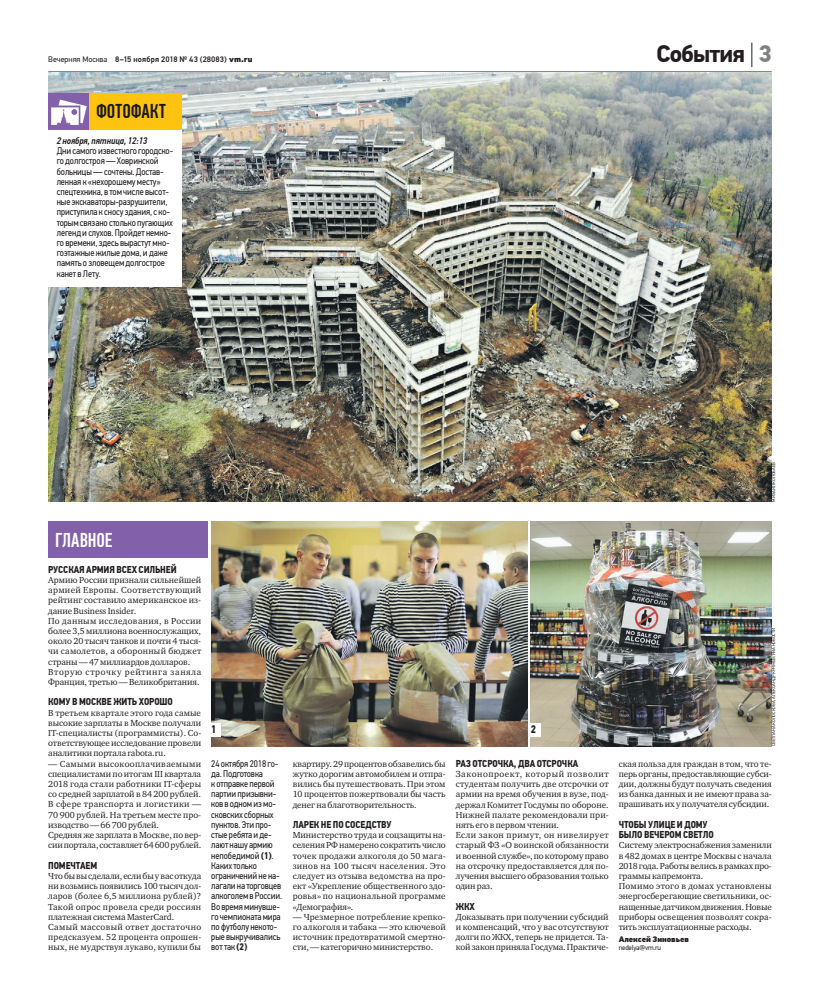
<style>
.page{position:relative;width:820px;height:993px;background:#fff}
.page>*{position:absolute;margin:0;border:0;box-sizing:border-box;transform-origin:0 0}
.t1{font:700 24px "PF Din Text Pro";letter-spacing:-.035em;color:#231f20}
.t2{font:500 20px "PF Din Text Comp Pro";letter-spacing:.005em;color:#1a181b}
.t3{font:500 20px "PF Din Text Comp Pro";letter-spacing:-.01em;color:#fff}
.t4{font:700 11px "PF Din Text Cond Pro";color:#231f20}
.t5{font:700 10px/10.2px "PF Din Text Cond Pro";letter-spacing:-.01em;color:#231f20}
.t6{font:9.6px/10.2px "PF Din Text Cond Pro";letter-spacing:-.01em;color:#231f20}
.t7{font:9px/10.2px "Charter ITC";color:#231f20;text-align:justify}
.t8{font:500 8px "PF Din Text Pro";letter-spacing:.02em;color:#231f20}
.t9{font:900 8px "PF Din Text Pro";letter-spacing:-.01em;color:#231f20}
.t10{font:7px "PF Din Text Pro";letter-spacing:-.025em;color:#231f20}
.t11{font:4.5px "PF Din Text Pro";color:#231f20}
.s1{font-weight:400}
.s2{font-weight:900}
.s3{color:#808285}
.s4{font-weight:500;font-style:italic}
.s5{font-weight:700}
</style>
<div class="page">
<svg style="left:751px;top:43px;width:1px;height:24px"></svg>
<img style="left:530px;top:521px;width:241px;height:225px">
<div style="left:527px;top:722px;width:13px;height:13px;background:#fff"></div>
<div style="left:48px;top:521px;width:160px;height:37px;background:#8361aa"></div>
<hr style="left:48px;top:71px;width:723px;height:1px;background:#231f20">
<img style="left:211px;top:521px;width:316px;height:224px">
<div style="left:207px;top:722px;width:13px;height:13px;background:#fff"></div>
<img style="left:48px;top:72px;width:723px;height:429px">
<div style="left:48px;top:125px;width:133px;height:162px;background:#fff"></div>
<div style="left:89px;top:93px;width:92px;height:36px;background:#fec210"></div>
<div style="left:48px;top:93px;width:41px;height:36px;background:#8361aa"></div>
<svg style="left:51px;top:100px;width:36px;height:25px"></svg>
<p class="t8" style="left:48px;top:54px;width:206px"><span class="s1">Вечерняя Москва</span> 8–15 ноября 2018 № 43 (28083) <span class="s2">vm.ru</span></p>
<p class="t1" style="left:656px;top:44px;width:117px">События <span class="s3">3</span></p>
<p class="t2" style="left:96px;top:103px;width:71px">ФОТОФАКТ</p>
<p class="t6" style="left:57px;top:136px;width:118px"><span class="s4">2 ноября, пятница, 12:13<br></span>Дни самого известного городско&shy;го долгостроя — Ховринской больницы — сочтены. Достав&shy;ленная к «нехорошемуместу» спецтехника, в томчисле высот&shy;ные экскаваторы-разрушители, приступила к сносуздания, с ко&shy;торымсвязано столько пугающих легенд и слухов. Пройдет немно&shy;го времени, здесь вырастутмно&shy;гоэтажныежилые дома, и даже память о зловещемдолгострое канет вЛету.</p>
<p class="t11" style="left:770px;top:501px;width:41px;rotate:-90deg">МИХАИЛКОЛОБАЕВ</p>
<p class="t3" style="left:55px;top:531px;width:59px">ГЛАВНОЕ</p>
<p class="t5" style="left:48px;top:564px;width:130px">РУССКАЯ АРМИЯ ВСЕХ СИЛЬНЕЙ</p>
<p class="t7" style="left:48px;top:575px;width:154px;text-align:left">Армию России признали сильнейшей армией Европы. Соответствующий рейтинг составило американское из&shy;дание Business Insider.<br>По данным исследования, в России более 3,5 миллиона военнослужащих, около 20 тысяч танков и почти 4 тыся&shy;чи самолетов, а оборонный бюджет страны — 47 миллиардов долларов.<br>Вторую строчку рейтинга заняла Франция, третью — Великобритания.</p>
<p class="t5" style="left:48px;top:696px;width:126px">КОМУ В МОСКВЕ ЖИТЬ ХОРОШО</p>
<p class="t7" style="left:48px;top:708px;width:154px">В третьем квартале этого года самые высокие зарплаты в Москве получали IT-специалисты (программисты). Со&shy;ответствующее исследование провели аналитики портала rabota.ru.</p>
<p class="t7" style="left:48px;top:759px;width:154px;text-align:left">— Cамыми высокооплачиваемыми специалистами по итогам III квартала 2018 года стали работники IT-сферы со средней зарплатой в 84 200 рублей.<br>В сфере транспорта и логистики — 70 900 рублей. На третьем месте про&shy;изводство — 66 700 рублей.<br>Средняя же зарплата в Москве, по вер&shy;сии портала, составляет 64 600 рублей.</p>
<p class="t5" style="left:48px;top:860px;width:50px">ПОМЕЧТАЕМ</p>
<p class="t7" style="left:48px;top:871px;width:154px;text-align:left">Что бы вы сделали, если бы у вас откуда ни возьмись появились 100 тысяч дол&shy;ларов (более 6,5 миллиона рублей)?<br>Такой опрос провела среди россиян платежная система MasterСard.<br>Самый массовый ответ достаточно предсказуем. 52 процента опрошен&shy;ных, не мудрствуя лукаво, купили бы</p>
<p class="t4" style="left:211px;top:722px;width:7px">1</p>
<p class="t6" style="left:211px;top:759px;width:72px">24 октября 2018 го&shy;да. Подготовка<br>к отправке первой партии призывни&shy;ков в одномизмо&shy;сковскихсборных пунктов. Эти про&shy;стые ребята и де&shy;лают нашу армию непобедимой <span class="s5">(1)</span>.<br>Какихтолько ограничений не на&shy;лагали на торговцев алкоголемв России.<br>Во времяминувше&shy;го чемпионатамира пофутболу некото&shy;рые выкручивались воттак <span class="s5">(2)</span></p>
<p class="t7" style="left:292px;top:759px;width:154px">квартиру. 29 процентов обзавелись бы жутко дорогим автомобилем и отпра&shy;вились бы путешествовать. При этом 10 процентов пожертвовали бы часть денег на благотворительность.</p>
<p class="t5" style="left:292px;top:819px;width:100px">ЛАРЕК НЕ ПО СОСЕДСТВУ</p>
<p class="t7" style="left:292px;top:830px;width:154px">Министерство труда и соцзащиты на&shy;селения РФ намерено сократить число точек продажи алкоголя до 50 мага&shy;зинов на 100 тысяч населения. Это следует из отзыва ведомства на про&shy;ект «Укрепление общественного здо&shy;ровья» по национальной программе «Демография».</p>
<p class="t7" style="left:292px;top:912px;width:154px">— Чрезмерное потребление крепко&shy;го алкоголя и табака — это ключевой источник предотвратимой смертно&shy;сти, — категорично министерство.</p>
<p class="t4" style="left:530px;top:722px;width:7px">2</p>
<p class="t5" style="left:455px;top:758px;width:124px">РАЗ ОТСРОЧКА, ДВА ОТСРОЧКА</p>
<p class="t7" style="left:455px;top:769px;width:154px;text-align:left">Законопроект, который позволит студентам получить две отсрочки от армии на время обучения в вузе, под&shy;держал Комитет Госдумы по обороне.<br>Нижней палате рекомендовали при&shy;нять его в первом чтении.<br>Если закон примут, он нивелирует старый ФЗ «О воинской обязанности и военной службе», по которому право на отсрочку предоставляется для по&shy;лучения высшего образования только один раз.</p>
<p class="t5" style="left:455px;top:900px;width:21px">ЖКХ</p>
<p class="t7" style="left:455px;top:912px;width:154px">Доказывать при получении субсидий и компенсаций, что у вас отсутствуют долги по ЖКХ, теперь не придется. Та&shy;кой закон приняла Госдума. Практиче-</p>
<p class="t11" style="left:770px;top:746px;width:120px;rotate:-90deg">СВЕТЛАНА КОЛОСКОВА, АЛЕКСАНДР КРЯЖЕВ/РИАНОВОСТИ</p>
<p class="t7" style="left:618px;top:759px;width:154px">ская польза для граждан в том, что те&shy;перь органы, предоставляющие субси&shy;дии, должны будут получать сведения из банка данных и не имеют права за&shy;прашивать их у получателя субсидии.</p>
<p class="t5" style="left:618px;top:819px;width:96px">ЧТОБЫ УЛИЦЕ И ДОМУ<br>БЫЛО ВЕЧЕРОМ СВЕТЛО</p>
<p class="t7" style="left:618px;top:840px;width:154px;text-align:left">Систему электроснабжения заменили в 482 домах в центре Москвы с начала 2018 года. Работы велись в рамках про&shy;граммы капремонта.<br>Помимо этого в домах установлены энергосберегающие светильники, ос&shy;нащенные датчиком движения. Новые приборы освещения позволят сокра&shy;тить эксплуатационные расходы.</p>
<p class="t9" style="left:618px;top:935px;width:72px">Алексей Зиновьев</p>
<p class="t10" style="left:618px;top:943px;width:44px">nedelya@vm.ru</p>
</div>
